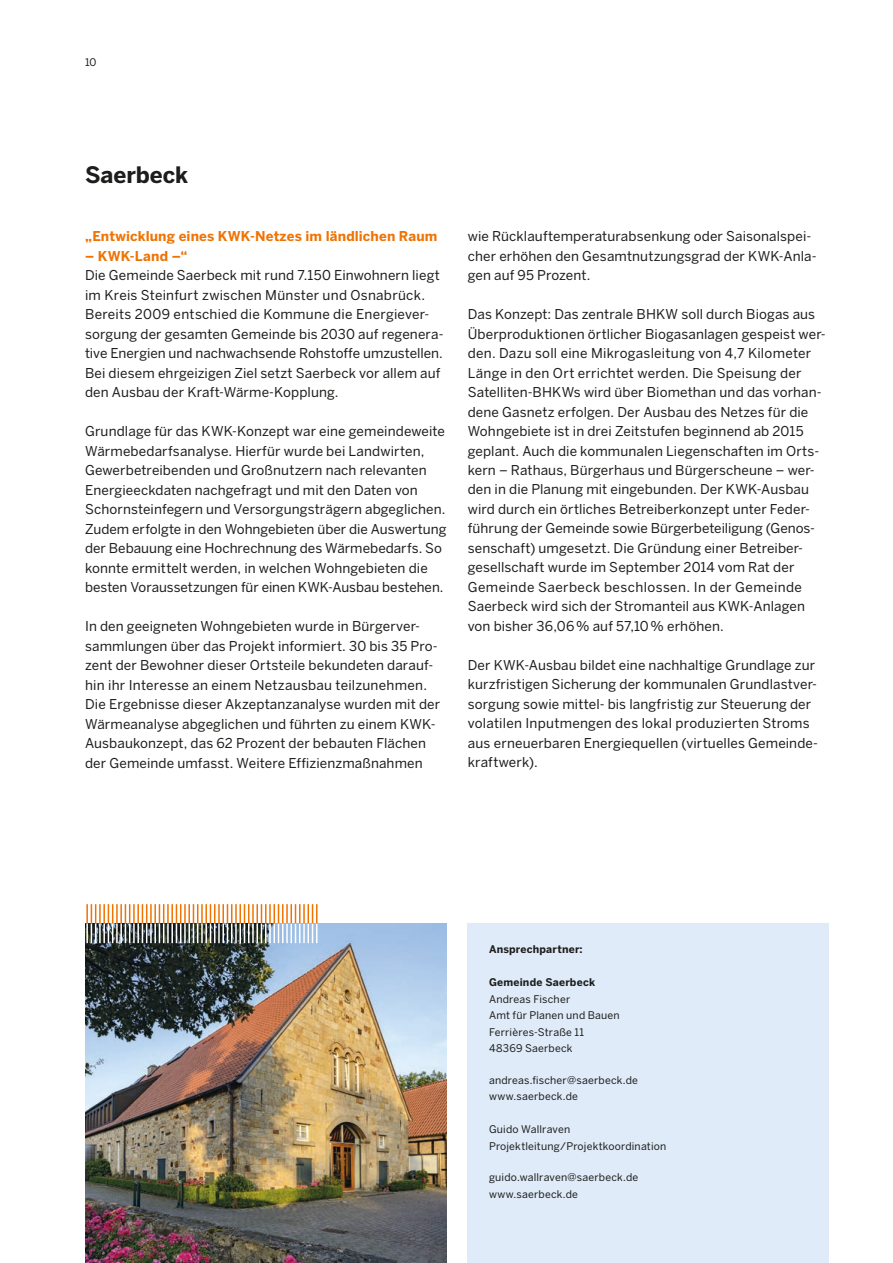
<style>
.page{position:relative;width:893px;height:1263px;background:#fff}
.page>*{position:absolute;margin:0;border:0;box-sizing:border-box;transform-origin:0 0}
.t1{font:700 22.5px "Benton Sans";color:#1d1d1b}
.t2{font:13.5px/19.5px "Benton Sans";letter-spacing:.01em;color:#1d1d1b}
.t3{font:700 13.5px "Benton Sans";letter-spacing:.01em;color:#ee7303}
.t4{font:10.5px/16.5px "Benton Sans";letter-spacing:.02em;color:#1d1d1b}
.t5{font:700 10.5px "Benton Sans";letter-spacing:.02em;color:#1d1d1b}
</style>
<div class="page">
<div style="left:468px;top:924px;width:361px;height:339px;background:#dfebf9"></div>
<img style="left:85px;top:924px;width:361px;height:339px">
<svg style="left:86px;top:904px;width:232px;height:39px"></svg>
<p class="t4" style="left:85px;top:53px;width:13px">10</p>
<h1 class="t1" style="left:85px;top:161px;width:105px">Saerbeck</h1>
<p class="t3" style="left:85px;top:228px;width:354px">„Entwicklung eines KWK-Netzes im ländlichen Raum</p>
<p class="t3" style="left:85px;top:248px;width:104px">– KWK-Land –“</p>
<p class="t2" style="left:85px;top:265px;width:360px">Die Gemeinde Saerbeck mit rund 7.150 Einwohnern liegt im Kreis Steinfurt zwischen Münster und Osnabrück.<br>Bereits 2009 entschied die Kommune die Energiever&shy;sorgung der gesamten Gemeinde bis 2030 auf regenera&shy;tive Energien und nachwachsende Rohstoffe umzustellen.<br>Bei diesem ehrgeizigen Ziel setzt Saerbeck vor allem auf den Ausbau der Kraft-Wärme-Kopplung.</p>
<p class="t2" style="left:85px;top:421px;width:363px">Grundlage für das KWK-Konzept war eine gemeindeweite Wärmebedarfsanalyse. Hierfür wurde bei Landwirten, Gewerbetreibenden und Großnutzern nach relevanten Energieeckdaten nachgefragt und mit den Daten von Schornsteinfegern und Versorgungsträgern abgeglichen.<br>Zudem erfolgte in den Wohngebieten über die Auswertung der Bebauung eine Hochrechnung des Wärmebedarfs. So konnte ermittelt werden, in welchen Wohngebieten die besten Voraussetzungen für einen KWK-Ausbau bestehen.</p>
<p class="t2" style="left:85px;top:616px;width:357px">In den geeigneten Wohngebieten wurde in Bürgerver&shy;sammlungen über das Projekt informiert. 30 bis 35 Pro&shy;zent der Bewohner dieser Ortsteile bekundeten darauf&shy;hin ihr Interesse an einem Netzausbau teilzunehmen.<br>Die Ergebnisse dieser Akzeptanzanalyse wurden mit der Wärmeanalyse abgeglichen und führten zu einem KWK-Ausbaukonzept, das 62 Prozent der bebauten Flächen der Gemeinde umfasst. Weitere Effizienzmaßnahmen</p>
<p class="t2" style="left:468px;top:226px;width:350px">wie Rücklauftemperaturabsenkung oder Saisonalspei&shy;cher erhöhen den Gesamtnutzungsgrad der KWK-Anla&shy;gen auf 95 Prozent.</p>
<p class="t2" style="left:468px;top:304px;width:359px">Das Konzept: Das zentrale BHKW soll durch Biogas aus Überproduktionen örtlicher Biogasanlagen gespeist wer&shy;den. Dazu soll eine Mikrogasleitung von 4,7 Kilometer Länge in den Ort errichtet werden. Die Speisung der Satelliten-BHKWs wird über Biomethan und das vorhan&shy;dene Gasnetz erfolgen. Der Ausbau des Netzes für die Wohngebiete ist in drei Zeitstufen beginnend ab 2015 geplant. Auch die kommunalen Liegenschaften im Orts&shy;kern – Rathaus, Bürgerhaus und Bürgerscheune – wer&shy;den in die Planung mit eingebunden. Der KWK-Ausbau wird durch ein örtliches Betreiberkonzept unter Feder&shy;führung der Gemeinde sowie Bürgerbeteiligung (Genos&shy;senschaft) umgesetzt. Die Gründung einer Betreiber&shy;gesellschaft wurde im September 2014 vom Rat der Gemeinde Saerbeck beschlossen. In der Gemeinde Saerbeck wird sich der Stromanteil aus KWK-Anlagen von bisher 36,06% auf 57,10% erhöhen.</p>
<p class="t2" style="left:468px;top:655px;width:352px">Der KWK-Ausbau bildet eine nachhaltige Grundlage zur kurzfristigen Sicherung der kommunalen Grundlastver&shy;sorgung sowie mittel- bis langfristig zur Steuerung der volatilen Inputmengen des lokal produzierten Stroms aus erneuerbaren Energiequellen (virtuelles Gemeinde&shy;kraftwerk).</p>
<p class="t5" style="left:489px;top:943px;width:95px">Ansprechpartner:</p>
<p class="t5" style="left:489px;top:976px;width:108px">Gemeinde Saerbeck</p>
<p class="t4" style="left:489px;top:990px;width:132px">Andreas Fischer<br>Amt für Planen und Bauen<br>Ferrières-Straße 11<br>48369 Saerbeck</p>
<p class="t4" style="left:489px;top:1071px;width:151px">andreas.fischer@saerbeck.de www.saerbeck.de</p>
<p class="t4" style="left:489px;top:1121px;width:179px">Guido Wallraven<br>Projektleitung/Projektkoordination</p>
<p class="t4" style="left:489px;top:1169px;width:151px">guido.wallraven@saerbeck.de www.saerbeck.de</p>
</div>
